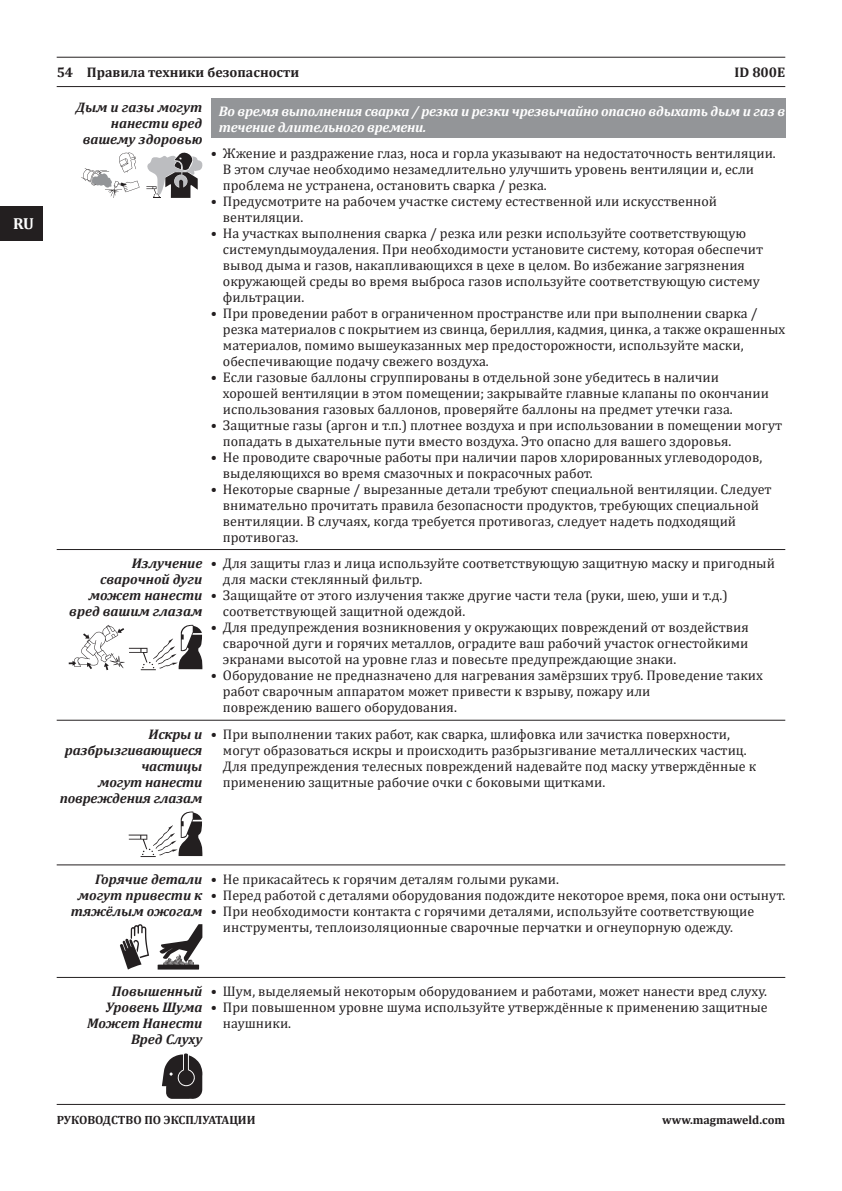
<style>
.page{position:relative;width:842px;height:1191px;background:#fff}
.page>*{position:absolute;margin:0;border:0;box-sizing:border-box;transform-origin:0 0}
.t1{font:700 16px "Cambria";color:#fff}
.t2{font:14px/16px "Cambria";color:#231f20}
.t3{font:italic 700 14px/16px "Cambria";color:#231f20;text-align:right}
.t4{font:italic 700 14px/16px "Cambria";letter-spacing:-.015em;color:#fff}
.t5{font:700 14px "Cambria";color:#231f20}
.t6{font:700 12px "Cambria";color:#231f20}
</style>
<div class="page">
<hr style="left:57px;top:1104px;width:728px;height:1px;background:#231f20">
<div style="left:0;top:206px;width:43px;height:34px;background:#231f20"></div>
<hr style="left:57px;top:57px;width:728px;height:1px;background:#231f20">
<hr style="left:57px;top:86px;width:728px;height:1px;background:#231f20">
<div style="left:211px;top:98px;width:574px;height:40px;background:#939598"></div>
<svg style="left:146px;top:152px;width:57px;height:46px"></svg>
<svg style="left:81px;top:152px;width:59px;height:46px"></svg>
<hr style="left:57px;top:549px;width:728px;height:1px;background:#231f20">
<hr style="left:57px;top:719px;width:728px;height:1px;background:#231f20">
<hr style="left:57px;top:864px;width:728px;height:1px;background:#231f20">
<svg style="left:129px;top:811px;width:73px;height:46px"></svg>
<hr style="left:57px;top:977px;width:728px;height:1px;background:#231f20">
<svg style="left:158px;top:924px;width:44px;height:45px"></svg>
<svg style="left:120px;top:924px;width:29px;height:45px"></svg>
<svg style="left:69px;top:624px;width:133px;height:46px"></svg>
<svg style="left:162px;top:1053px;width:40px;height:45px"></svg>
<p class="t1" style="left:13px;top:213px;width:22px">RU</p>
<p class="t5" style="left:87px;top:63px;width:214px">Правила техники безопасности</p>
<p class="t5" style="left:57px;top:63px;width:18px">54</p>
<p class="t5" style="left:734px;top:63px;width:52px">ID 800E</p>
<p class="t4" style="left:219px;top:102px;width:568px">Во время выполнения сварка / резка и резки чрезвычайно опасно вдыхать дым и газ в течение длительного времени.</p>
<p class="t2" style="left:223px;top:145px;width:554px;text-indent:-12px">• Жжение и раздражение глаз, носа и горла указывают на недостаточность вентиляции.<br>В этом случае необходимо незамедлительно улучшить уровень вентиляции и, если проблема не устранена, остановить сварка / резка.</p>
<p class="t2" style="left:223px;top:193px;width:496px;text-indent:-12px">• Предусмотрите на рабочем участке систему естественной или искусственной вентиляции.</p>
<p class="t2" style="left:223px;top:225px;width:542px;text-indent:-12px">• На участках выполнения сварка / резка или резки используйте соответствующую системуnдымоудаления. При необходимости установите систему, которая обеспечит вывод дыма и газов, накапливающихся в цехе в целом. Во избежание загрязнения окружающей среды во время выброса газов используйте соответствующую систему фильтрации.</p>
<p class="t2" style="left:223px;top:305px;width:564px;text-indent:-12px">• При проведении работ в ограниченном пространстве или при выполнении сварка / резка материалов с покрытием из свинца, бериллия, кадмия, цинка, а также окрашенных материалов, помимо вышеуказанных мер предосторожности, используйте маски, обеспечивающие подачу свежего воздуха.</p>
<p class="t2" style="left:223px;top:369px;width:548px;text-indent:-12px">• Если газовые баллоны сгруппированы в отдельной зоне убедитесь в наличии хорошей вентиляции в этом помещении; закрывайте главные клапаны по окончании использования газовых баллонов, проверяйте баллоны на предмет утечки газа.</p>
<p class="t2" style="left:223px;top:417px;width:561px;text-indent:-12px">• Защитные газы (аргон и т.п.) плотнее воздуха и при использовании в помещении могут попадать в дыхательные пути вместо воздуха. Это опасно для вашего здоровья.</p>
<p class="t2" style="left:223px;top:449px;width:541px;text-indent:-12px">• Не проводите сварочные работы при наличии паров хлорированных углеводородов, выделяющихся во время смазочных и покрасочных работ.</p>
<p class="t2" style="left:223px;top:481px;width:550px;text-indent:-12px">• Некоторые сварные / вырезанные детали требуют специальной вентиляции. Следует внимательно прочитать правила безопасности продуктов, требующих специальной вентиляции. В случаях, когда требуется противогаз, следует надеть подходящий противогаз.</p>
<p class="t3" style="left:76px;top:99px;width:128px">Дым и газы могут нанести вред вашему здоровью</p>
<p class="t3" style="left:69px;top:555px;width:135px">Излучение сварочной дуги может нанести вред вашим глазам</p>
<p class="t3" style="left:60px;top:725px;width:144px">Искры и разбрызгивающиеся частицы<br>могут нанести повреждения глазам</p>
<p class="t2" style="left:223px;top:555px;width:554px;text-indent:-12px">• Для защиты глаз и лица используйте соответствующую защитную маску и пригодный для маски стеклянный фильтр.</p>
<p class="t2" style="left:223px;top:587px;width:506px;text-indent:-12px">• Защищайте от этого излучения также другие части тела (руки, шею, уши и т.д.) соответствующей защитной одеждой.</p>
<p class="t2" style="left:223px;top:619px;width:527px;text-align:justify;text-indent:-12px">• Для предупреждения возникновения у окружающих повреждений от воздействия сварочной дуги и горячих металлов, оградите ваш рабочий участок огнестойкими экранами высотой на уровне глаз и повесьте предупреждающие знаки.</p>
<p class="t2" style="left:223px;top:667px;width:542px;text-indent:-12px">• Оборудование не предназначено для нагревания замёрзших труб. Проведение таких работ сварочным аппаратом может привести к взрыву, пожару или<br>повреждению вашего оборудования.</p>
<p class="t2" style="left:223px;top:726px;width:535px;text-indent:-12px">• При выполнении таких работ, как сварка, шлифовка или зачистка поверхности, могут образоваться искры и происходить разбрызгивание металлических частиц.<br>Для предупреждения телесных повреждений надевайте под маску утверждённые к применению защитные рабочие очки с боковыми щитками.</p>
<p class="t3" style="left:71px;top:870px;width:133px">Горячие детали могут привести к тяжёлым ожогам</p>
<p class="t2" style="left:211px;top:871px;width:350px">• Не прикасайтесь к горячим деталям голыми руками.</p>
<p class="t2" style="left:211px;top:887px;width:576px">• Перед работой с деталями оборудования подождите некоторое время, пока они остынут.</p>
<p class="t2" style="left:223px;top:903px;width:533px;text-indent:-12px">• При необходимости контакта с горячими деталями, используйте соответствующие инструменты, теплоизоляционные сварочные перчатки и огнеупорную одежду.</p>
<p class="t3" style="left:87px;top:983px;width:117px">Повышенный<br>Уровень Шума<br>Может Нанести<br>Вред Слуху</p>
<p class="t2" style="left:211px;top:983px;width:558px">• Шум, выделяемый некоторым оборудованием и работами, может нанести вред слуху.</p>
<p class="t2" style="left:223px;top:999px;width:546px;text-indent:-12px">• При повышенном уровне шума используйте утверждённые к применению защитные наушники.</p>
<p class="t6" style="left:57px;top:1111px;width:200px">РУКОВОДСТВО ПО ЭКСПЛУАТАЦИИ</p>
<p class="t6" style="left:662px;top:1111px;width:124px">www.magmaweld.com</p>
</div>
